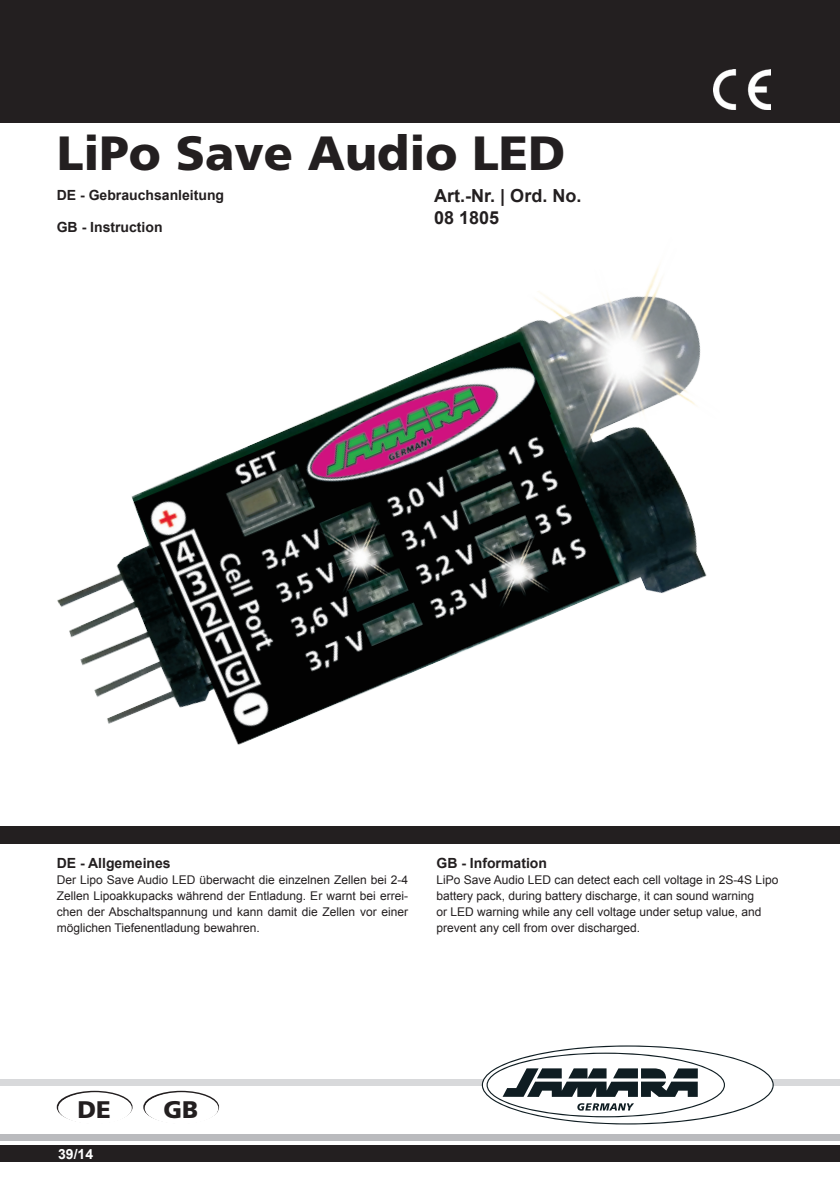
<style>
.page{position:relative;width:840px;height:1191px;background:#fff}
.page>*{position:absolute;margin:0;border:0;box-sizing:border-box;transform-origin:0 0}
.t1{font:900 48px "Frutiger LT";color:#231f20}
.t2{font:900 24px "Frutiger LT";color:#231f20}
.t3{font:700 18px/21.6px "Arial";color:#231f20}
.t4{font:700 14px "Arial";color:#231f20}
.t5{font:700 14px "Arial";color:#fff}
.t6{font:12px/16px "Arial";color:#231f20;text-align:justify}
</style>
<div class="page">
<div style="left:0;top:0;width:839px;height:122px;background:#231f20"></div>
<div style="left:0;top:1079px;width:839px;height:7px;background:#d8d9db"></div>
<div style="left:0;top:1134px;width:839px;height:6px;background:#babbbe"></div>
<div style="left:0;top:1145px;width:839px;height:16px;background:#231f20"></div>
<svg style="left:481px;top:1045px;width:292px;height:79px"></svg>
<img style="left:713px;top:69px;width:56px;height:40px">
<img style="left:57px;top:267px;width:650px;height:478px">
<div style="left:0;top:826px;width:839px;height:17px;background:#231f20"></div>
<div style="left:57px;top:1090px;width:75px;height:33px;border:2px solid #231f20;border-radius:50%"></div>
<div style="left:58px;top:1092px;width:74px;height:32px;background:#fff;border-radius:50%"></div>
<svg style="left:144px;top:1091px;width:74px;height:31px"></svg>
<div style="left:143px;top:1090px;width:76px;height:33px;border:2px solid #231f20;border-radius:50%"></div>
<div style="left:145px;top:1092px;width:73px;height:32px;background:#fff;border-radius:50%"></div>
<h1 class="t1" style="left:57px;top:125px;width:510px">LiPo Save Audio LED</h1>
<h3 class="t3" style="left:434px;top:186px;width:149px">Art.-Nr. | Ord. No.<br>08 1805</h3>
<p class="t4" style="left:57px;top:185px;width:169px">DE - Gebrauchsanleitung</p>
<p class="t4" style="left:57px;top:217px;width:107px">GB - Instruction</p>
<p class="t4" style="left:57px;top:854px;width:115px">DE - Allgemeines</p>
<p class="t6" style="left:57px;top:872px;width:352px">Der Lipo Save Audio LED überwacht die einzelnen Zellen bei 2-4<br>Zellen Lipoakkupacks während der Entladung. Er warnt bei errei&shy;chen der Abschaltspannung und kann damit die Zellen vor einer möglichen Tiefenentladung bewahren.</p>
<p class="t4" style="left:436px;top:854px;width:112px">GB - Information</p>
<p class="t6" style="left:436px;top:872px;width:343px;text-align:left">LiPo Save Audio LED can detect each cell voltage in 2S-4S Lipo battery pack, during battery discharge, it can sound warning<br>or LED warning while any cell voltage under setup value, and prevent any cell from over discharged.</p>
<h2 class="t2" style="left:77px;top:1094px;width:35px">DE</h2>
<h2 class="t2" style="left:163px;top:1094px;width:36px">GB</h2>
<p class="t5" style="left:58px;top:1144px;width:37px">39/14</p>
</div>
